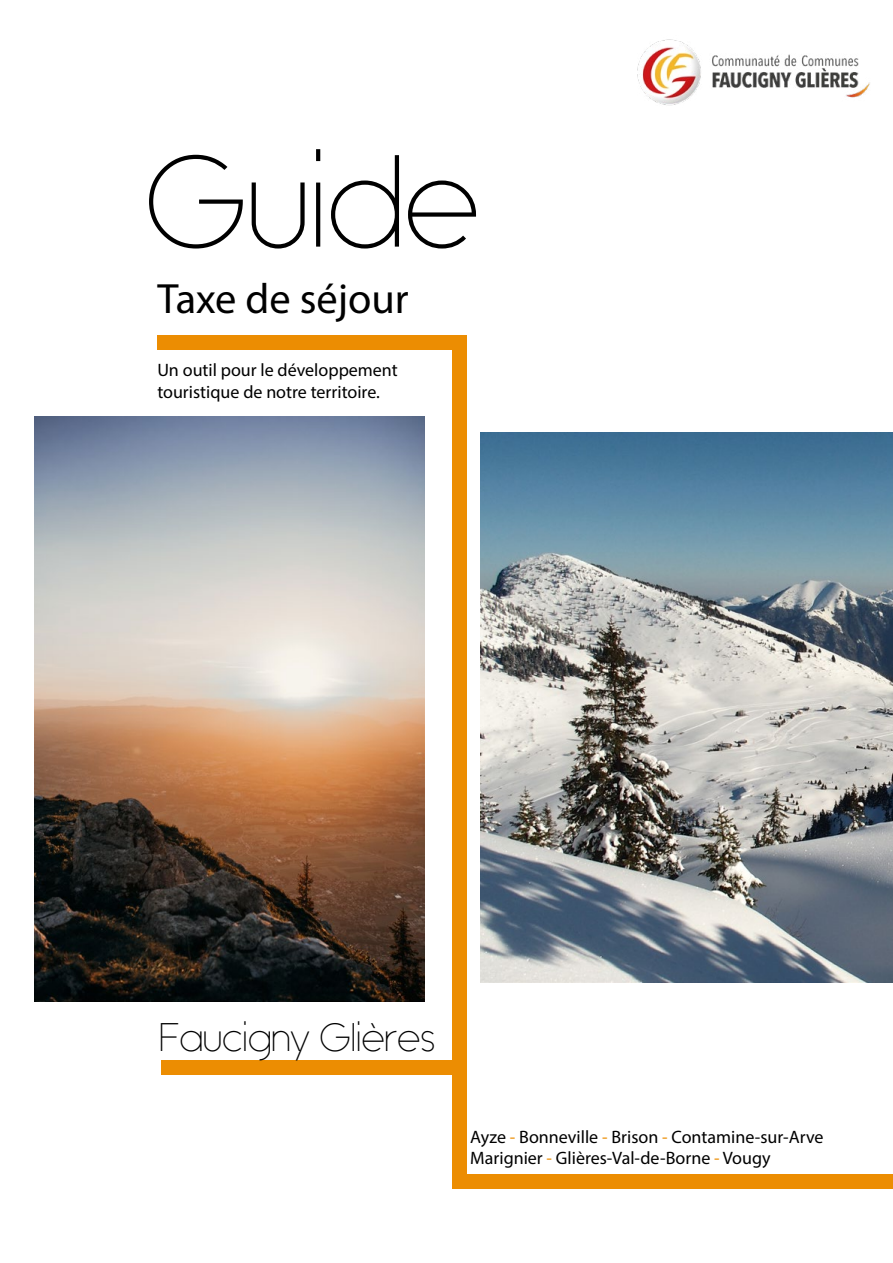
<style>
.page{position:relative;width:893px;height:1263px;background:#fff}
.page>*{position:absolute;margin:0;border:0;box-sizing:border-box;transform-origin:0 0}
.t1{font:130.5px "Generica";color:#000}
.t2{font:42.45px "Myriad Pro";color:#000}
.t3{font:39.9px "Generica";color:#000}
.t4{font:18px/21.6px "Myriad Pro";color:#000}
.s1{color:#ec8d02}
</style>
<div class="page">
<img style="left:637px;top:39px;width:233px;height:67px">
<div style="left:157px;top:335px;width:310px;height:15px;background:#ec8d02"></div>
<img style="left:480px;top:432px;width:413px;height:551px">
<img style="left:34px;top:417px;width:391px;height:584px">
<div style="left:452px;top:349px;width:15px;height:839px;background:#ec8d02"></div>
<div style="left:161px;top:1060px;width:306px;height:14px;background:#ec8d02"></div>
<div style="left:465px;top:1174px;width:428px;height:14px;background:#ec8d02"></div>
<h1 class="t1" style="left:145px;top:121px;width:337px">Guide</h1>
<h2 class="t2" style="left:157px;top:272px;width:253px">Taxe de séjour</h2>
<p class="t4" style="left:157px;top:359px;width:242px">Un outil pour le développement touristique de notre territoire.</p>
<h3 class="t3" style="left:159px;top:1013px;width:277px">Faucigny Glières</h3>
<p class="t4" style="left:470px;top:1126px;width:355px">Ayze <span class="s1">-</span> Bonneville <span class="s1">-</span> Brison <span class="s1">-</span> Contamine-sur-Arve<br>Marignier <span class="s1">-</span> Glières-Val-de-Borne <span class="s1">-</span> Vougy</p>
</div>
